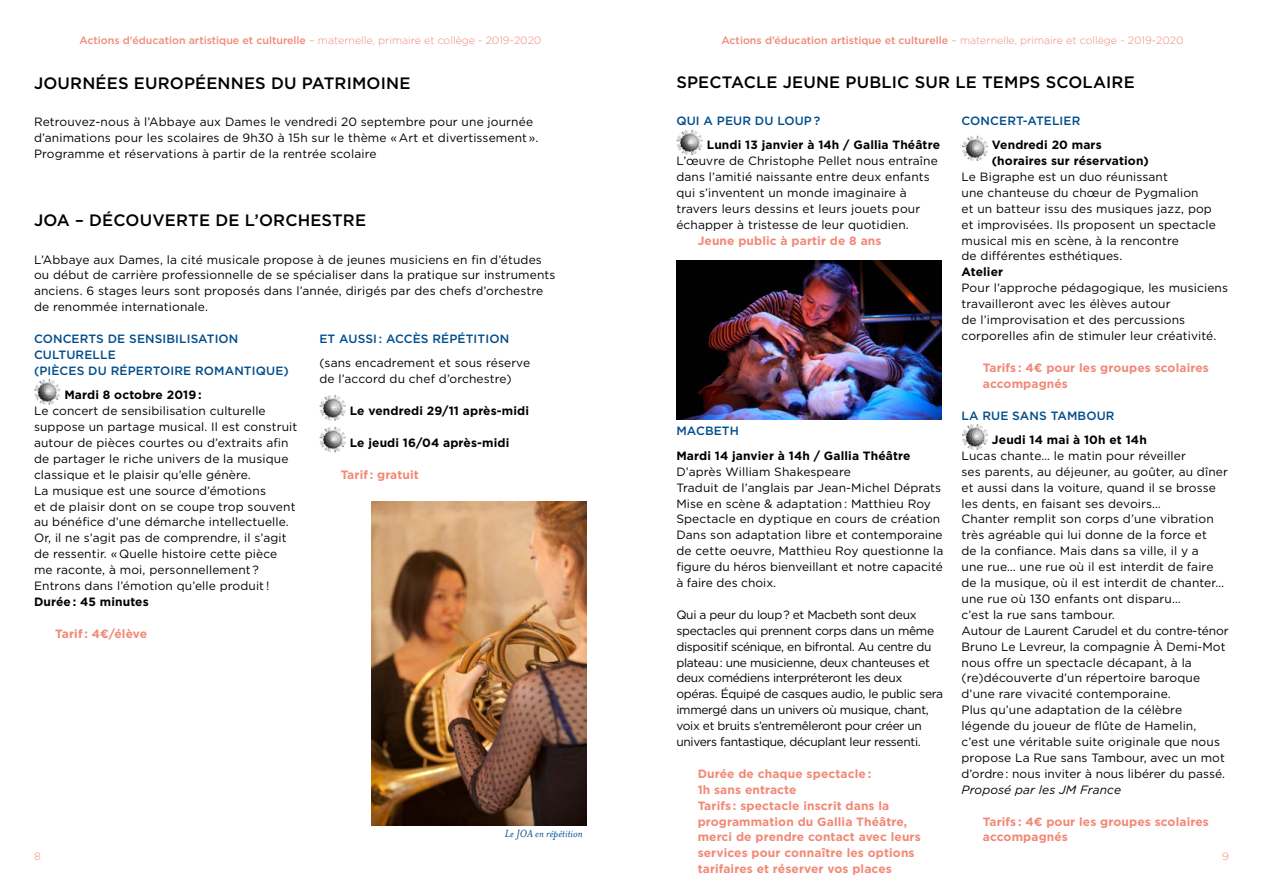
<style>
.page{position:relative;width:1263px;height:893px;background:#fff}
.page>*{position:absolute;margin:0;border:0;box-sizing:border-box;transform-origin:0 0}
.t1{font:500 16.5px "Gotham";letter-spacing:.01em;color:#000}
.t2{font:12px/15.9px "Gotham";letter-spacing:.01em;color:#000}
.t3{font:12px/15.9px "Gotham";letter-spacing:-.025em;color:#000}
.t4{font:700 12px/15.9px "Gotham";letter-spacing:.01em;color:#f18977}
.t5{font:700 12px/15.9px "Gotham";letter-spacing:.01em;color:#000}
.t6{font:500 12px/15.9px "Gotham";letter-spacing:.01em;color:#004d8c}
.t7{font:italic 12px "Gotham";letter-spacing:.01em;color:#000}
.t8{font:italic 12px "Mrs Eaves";letter-spacing:.01em;color:#004d8c}
.t9{font:500 10.65px "Gotham";color:#f18977}
.t10{font:300 10.65px "Gotham";color:#f18977}
.s1{font-weight:300}
</style>
<div class="page">
<img style="left:34px;top:379px;width:27px;height:26px">
<img style="left:319px;top:395px;width:27px;height:26px">
<img style="left:319px;top:427px;width:27px;height:26px">
<img style="left:676px;top:129px;width:27px;height:26px">
<img style="left:676px;top:260px;width:266px;height:159px">
<img style="left:962px;top:135px;width:26px;height:26px">
<img style="left:962px;top:424px;width:26px;height:26px">
<img style="left:371px;top:501px;width:216px;height:324px">
<p class="t9" style="left:79px;top:33px;width:464px">Actions d’éducation artistique et culturelle <span class="s1">– maternelle, primaire et collège - 2019-2020</span></p>
<h1 class="t1" style="left:34px;top:72px;width:378px">JOURNÉES EUROPÉENNES DU PATRIMOINE</h1>
<p class="t2" style="left:34px;top:113px;width:506px">Retrouvez-nous à l’Abbaye aux Dames le vendredi 20 septembre pour une journée d’animations pour les scolaires de 9h30 à 15h sur le thème « Art et divertissement ».<br>Programme et réservations à partir de la rentrée scolaire</p>
<h1 class="t1" style="left:34px;top:210px;width:334px">JOA – DÉCOUVERTE DE L’ORCHESTRE</h1>
<p class="t2" style="left:34px;top:251px;width:523px">L’Abbaye aux Dames, la cité musicale propose à de jeunes musiciens en fin d’études ou début de carrière professionnelle de se spécialiser dans la pratique sur instruments anciens. 6 stages leurs sont proposés dans l’année, dirigés par des chefs d’orchestre de renommée internationale.</p>
<p class="t6" style="left:34px;top:331px;width:256px">CONCERTS DE SENSIBILISATION<br>CULTURELLE<br>(PIÈCES DU RÉPERTOIRE ROMANTIQUE)</p>
<p class="t5" style="left:64px;top:387px;width:139px">Mardi 8 octobre 2019 :</p>
<p class="t2" style="left:34px;top:403px;width:265px">Le concert de sensibilisation culturelle suppose un partage musical. Il est construit autour de pièces courtes ou d’extraits afin de partager le riche univers de la musique classique et le plaisir qu’elle génère.<br>La musique est une source d’émotions<br>et de plaisir dont on se coupe trop souvent au bénéfice d’une démarche intellectuelle.<br>Or, il ne s’agit pas de comprendre, il s’agit de ressentir. « Quelle histoire cette pièce me raconte, à moi, personnellement ?<br>Entrons dans l’émotion qu’elle produit !</p>
<p class="t5" style="left:34px;top:594px;width:116px">Durée : 45 minutes</p>
<p class="t4" style="left:55px;top:625px;width:93px">Tarif : 4€/élève</p>
<p class="t6" style="left:319px;top:331px;width:191px">ET AUSSI : ACCÈS RÉPÉTITION</p>
<p class="t2" style="left:319px;top:355px;width:212px">(sans encadrement et sous réserve de l’accord du chef d’orchestre)</p>
<p class="t5" style="left:350px;top:403px;width:181px">Le vendredi 29/11 après-midi</p>
<p class="t5" style="left:350px;top:435px;width:161px">Le jeudi 16/04 après-midi</p>
<p class="t4" style="left:341px;top:466px;width:80px">Tarif : gratuit</p>
<p class="t10" style="left:34px;top:849px;width:8px">8</p>
<p class="t8" style="left:505px;top:826px;width:79px">Le JOA en répétition</p>
<p class="t9" style="left:721px;top:33px;width:464px">Actions d’éducation artistique et culturelle <span class="s1">– maternelle, primaire et collège - 2019-2020</span></p>
<h1 class="t1" style="left:676px;top:71px;width:460px">SPECTACLE JEUNE PUBLIC SUR LE TEMPS SCOLAIRE</h1>
<p class="t6" style="left:676px;top:112px;width:145px">QUI A PEUR DU LOUP ?</p>
<p class="t5" style="left:707px;top:137px;width:235px">Lundi 13 janvier à 14h / Gallia Théâtre</p>
<p class="t2" style="left:676px;top:153px;width:263px">L’œuvre de Christophe Pellet nous entraîne dans l’amitié naissante entre deux enfants qui s’inventent un monde imaginaire à travers leurs dessins et leurs jouets pour échapper à tristesse de leur quotidien.</p>
<p class="t4" style="left:698px;top:232px;width:185px">Jeune public à partir de 8 ans</p>
<p class="t6" style="left:961px;top:112px;width:120px">CONCERT-ATELIER</p>
<p class="t5" style="left:992px;top:137px;width:159px">Vendredi 20 mars (horaires sur réservation)</p>
<p class="t2" style="left:961px;top:169px;width:256px">Le Bigraphe est un duo réunissant<br>une chanteuse du chœur de Pygmalion<br>et un batteur issu des musiques jazz, pop et improvisées. Ils proposent un spectacle musical mis en scène, à la rencontre<br>de différentes esthétiques.</p>
<p class="t5" style="left:961px;top:264px;width:43px">Atelier</p>
<p class="t2" style="left:961px;top:280px;width:268px">Pour l’approche pédagogique, les musiciens travailleront avec les élèves autour<br>de l’improvisation et des percussions corporelles afin de stimuler leur créativité.</p>
<p class="t4" style="left:983px;top:360px;width:228px">Tarifs : 4€ pour les groupes scolaires accompagnés</p>
<p class="t6" style="left:961px;top:407px;width:155px">LA RUE SANS TAMBOUR</p>
<p class="t5" style="left:992px;top:432px;width:156px">Jeudi 14 mai à 10h et 14h</p>
<p class="t2" style="left:961px;top:447px;width:269px">Lucas chante… le matin pour réveiller<br>ses parents, au déjeuner, au goûter, au dîner et aussi dans la voiture, quand il se brosse les dents, en faisant ses devoirs…<br>Chanter remplit son corps d’une vibration très agréable qui lui donne de la force et<br>de la confiance. Mais dans sa ville, il y a<br>une rue… une rue où il est interdit de faire de la musique, où il est interdit de chanter… une rue où 130 enfants ont disparu…<br>c’est la rue sans tambour.<br>Autour de Laurent Carudel et du contre-ténor Bruno Le Levreur, la compagnie À Demi-Mot nous offre un spectacle décapant, à la (re)découverte d’un répertoire baroque d’une rare vivacité contemporaine.<br>Plus qu’une adaptation de la célèbre légende du joueur de flûte de Hamelin,<br>c’est une véritable suite originale que nous propose La Rue sans Tambour, avec un mot d’ordre : nous inviter à nous libérer du passé.</p>
<p class="t7" style="left:961px;top:782px;width:161px">Proposé par les JM France</p>
<p class="t4" style="left:983px;top:813px;width:228px">Tarifs : 4€ pour les groupes scolaires accompagnés</p>
<p class="t6" style="left:676px;top:423px;width:64px">MACBETH</p>
<p class="t5" style="left:676px;top:448px;width:236px">Mardi 14 janvier à 14h / Gallia Théâtre</p>
<p class="t2" style="left:676px;top:463px;width:269px">D’après William Shakespeare<br>Traduit de l’anglais par Jean-Michel Déprats Mise en scène &amp; adaptation : Matthieu Roy Spectacle en dyptique en cours de création Dans son adaptation libre et contemporaine de cette oeuvre, Matthieu Roy questionne la figure du héros bienveillant et notre capacité à faire des choix.</p>
<p class="t3" style="left:676px;top:606px;width:268px">Qui a peur du loup ? et Macbeth sont deux spectacles qui prennent corps dans un même dispositif scénique, en bifrontal. Au centre du plateau : une musicienne, deux chanteuses et deux comédiens interpréteront les deux opéras. Équipé de casques audio, le public sera immergé dans un univers où musique, chant, voix et bruits s’entremêleront pour créer un univers fantastique, décuplant leur ressenti.</p>
<p class="t4" style="left:698px;top:766px;width:225px">Durée de chaque spectacle :<br>1h sans entracte<br>Tarifs : spectacle inscrit dans la programmation du Gallia Théâtre, merci de prendre contact avec leurs services pour connaître les options tarifaires et réserver vos places</p>
<p class="t10" style="left:1222px;top:849px;width:8px">9</p>
</div>
